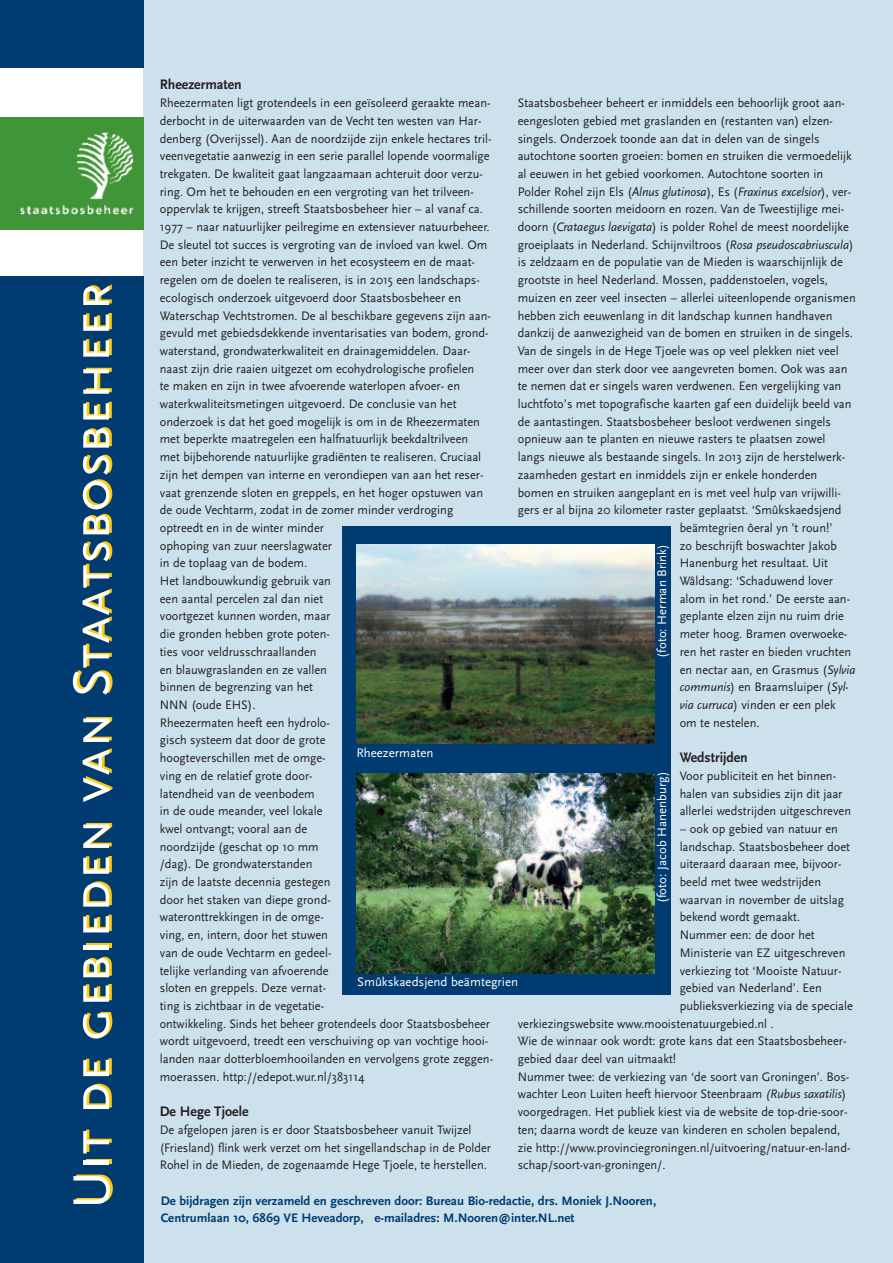
<style>
.page{position:relative;width:893px;height:1263px;background:#fff}
.page>*{position:absolute;margin:0;border:0;box-sizing:border-box;transform-origin:0 0}
.t1{font:54px "Scala Sans Caps";color:#fff}
.t2{font:15px "Scala Sans";color:#014181}
.t3{font:700 14.4px "Scala Sans";color:#231f20;scale:.96 1}
.t4{font:12.9px/17.7px "Scala Sans";color:#231f20;scale:.96 1}
.t5{font:700 12.9px/17.7px "Scala Sans";color:#003c72}
.t6{font:12.9px "Scala Sans";color:#fff}
.t7{font:italic 12.9px "Scala Sans";color:#231f20;scale:.96 1}
.s1{font-style:normal}
.s2{font-style:italic}
.s3{font-weight:700}
.s4{font-family:"FF Scala";font-style:italic}
</style>
<div class="page">
<div style="left:143px;top:0;width:750px;height:1263px;background:#cce1ec"></div>
<div style="left:0;top:0;width:143px;height:68px;background:#003c72"></div>
<div style="left:0;top:276px;width:143px;height:987px;background:#003c72"></div>
<img style="left:0;top:118px;width:143px;height:111px">
<div style="left:342px;top:527px;width:329px;height:468px;background:#003c72"></div>
<img style="left:357px;top:774px;width:298px;height:199px">
<img style="left:357px;top:544px;width:298px;height:199px">
<p class="t3" style="left:160px;top:76px;width:87px">Rheezermaten</p>
<p class="t4" style="left:160px;top:94px;width:349px">Rheezermaten ligt grotendeels in een geïsoleerd geraakte mean&shy;derbocht in de uiterwaarden van de Vecht ten westen van Har&shy;denberg (Overijssel). Aan de noordzijde zijn enkele hectares tril&shy;veenvegetatie aanwezig in een serie parallel lopende voormalige trekgaten. De kwaliteit gaat langzaamaan achteruit door verzu&shy;ring. Om het te behouden en een vergroting van het trilveen&shy;oppervlak te krijgen, streeft Staatsbosbeheer hier – al vanaf ca.<br>1977 – naar natuurlijker peilregime en extensiever natuurbeheer.<br>De sleutel tot succes is vergroting van de invloed van kwel. Om een beter inzicht te verwerven in het ecosysteem en de maat&shy;regelen om de doelen te realiseren, is in 2015 een landschaps&shy;ecologisch onderzoek uitgevoerd door Staatsbosbeheer en Waterschap Vechtstromen. De al beschikbare gegevens zijn aan&shy;gevuld met gebiedsdekkende inventarisaties van bodem, grond&shy;waterstand, grondwaterkwaliteit en drainagemiddelen. Daar&shy;naast zijn drie raaien uitgezet om ecohydrologische profielen<br>te maken en zijn in twee afvoerende waterlopen afvoer- en waterkwaliteitsmetingen uitgevoerd. De conclusie van het onderzoek is dat het goed mogelijk is om in de Rheezermaten met beperkte maatregelen een halfnatuurlijk beekdaltrilveen<br>met bijbehorende natuurlijke gradiënten te realiseren. Cruciaal zijn het dempen van interne en verondiepen van aan het reser&shy;vaat grenzende sloten en greppels, en het hoger opstuwen van de oude Vechtarm, zodat in de zomer minder verdroging optreedt en in de winter minder<br>ophoping van zuur neerslagwater<br>in de toplaag van de bodem.<br>Het landbouwkundig gebruik van<br>een aantal percelen zal dan niet<br>voortgezet kunnen worden, maar<br>die gronden hebben grote poten-<br>ties voor veldrusschraallanden<br>en blauwgraslanden en ze vallen<br>binnen de begrenzing van het<br>NNN (oude EHS).<br>Rheezermaten heeft een hydrolo-<br>gisch systeem dat door de grote<br>hoogteverschillen met de omge-<br>ving en de relatief grote door-<br>latendheid van de veenbodem<br>in de oude meander, veel lokale<br>kwel ontvangt; vooral aan de<br>noordzijde (geschat op 10 mm<br>/dag). De grondwaterstanden<br>zijn de laatste decennia gestegen<br>door het staken van diepe grond-<br>wateronttrekkingen in de omge-<br>ving, en, intern, door het stuwen<br>van de oude Vechtarm en gedeel-<br>telijke verlanding van afvoerende<br>sloten en greppels. Deze vernat-<br>ting is zichtbaar in de vegetatie-<br>ontwikkeling. Sinds het beheer grotendeels door Staatsbosbeheer wordt uitgevoerd, treedt een verschuiving op van vochtige hooi&shy;landen naar dotterbloemhooilanden en vervolgens grote zeggen&shy;moerassen. http://edepot.wur.nl/383114</p>
<p class="t3" style="left:160px;top:1103px;width:94px">De Hege Tjoele</p>
<p class="t4" style="left:160px;top:1120px;width:346px">De afgelopen jaren is er door Staatsbosbeheer vanuit Twijzel (Friesland) flink werk verzet om het singellandschap in de Polder<br>Rohel in de Mieden, de zogenaamde Hege Tjoele, te herstellen.</p>
<p class="t4" style="left:518px;top:94px;width:342px">Staatsbosbeheer beheert er inmiddels een behoorlijk groot aan-</p>
<p class="t4" style="left:518px;top:111px;width:330px">eengesloten gebied met graslanden en (restanten van) elzen-</p>
<p class="t4" style="left:518px;top:129px;width:316px">singels. Onderzoek toonde aan dat in delen van de singels</p>
<p class="t4" style="left:518px;top:147px;width:350px">autochtone soorten groeien: bomen en struiken die vermoedelijk</p>
<p class="t4" style="left:518px;top:165px;width:320px">al eeuwen in het gebied voorkomen. Autochtone soorten in</p>
<p class="t7" style="left:518px;top:184px;width:349px"><span class="s1">Polder Rohel zijn Els (</span>Alnus glutinosa<span class="s1">), Es (</span>Fraxinus excelsior<span class="s1">), ver-</span></p>
<p class="t4" style="left:518px;top:200px;width:342px">schillende soorten meidoorn en rozen. Van de Tweestijlige mei-</p>
<p class="t4" style="left:518px;top:218px;width:347px">doorn (<span class="s2">Crataegus laevigata</span>) is polder Rohel de meest noordelijke</p>
<p class="t4" style="left:518px;top:235px;width:351px">groeiplaats in Nederland. Schijnviltroos (<span class="s2">Rosa pseudoscabriuscula</span>)</p>
<p class="t4" style="left:518px;top:253px;width:340px">is zeldzaam en de populatie van de Mieden is waarschijnlijk de</p>
<p class="t4" style="left:518px;top:271px;width:325px">grootste in heel Nederland. Mossen, paddenstoelen, vogels,</p>
<p class="t4" style="left:518px;top:288px;width:354px">muizen en zeer veel insecten – allerlei uiteenlopende organismen</p>
<p class="t4" style="left:518px;top:306px;width:329px">hebben zich eeuwenlang in dit landschap kunnen handhaven</p>
<p class="t4" style="left:518px;top:324px;width:351px">dankzij de aanwezigheid van de bomen en struiken in de singels.</p>
<p class="t4" style="left:518px;top:342px;width:336px">Van de singels in de Hege Tjoele was op veel plekken niet veel</p>
<p class="t4" style="left:518px;top:359px;width:345px">meer over dan sterk door vee aangevreten bomen. Ook was aan</p>
<p class="t4" style="left:518px;top:377px;width:339px">te nemen dat er singels waren verdwenen. Een vergelijking van</p>
<p class="t4" style="left:518px;top:395px;width:349px">luchtfoto’s met topografische kaarten gaf een duidelijk beeld van</p>
<p class="t4" style="left:518px;top:412px;width:328px">de aantastingen. Staatsbosbeheer besloot verdwenen singels</p>
<p class="t4" style="left:518px;top:430px;width:322px">opnieuw aan te planten en nieuwe rasters te plaatsen zowel</p>
<p class="t4" style="left:518px;top:448px;width:343px">langs nieuwe als bestaande singels. In 2013 zijn de herstelwerk-</p>
<p class="t4" style="left:518px;top:466px;width:314px">zaamheden gestart en inmiddels zijn er enkele honderden</p>
<p class="t4" style="left:518px;top:483px;width:338px">bomen en struiken aangeplant en is met veel hulp van vrijwilli-</p>
<p class="t4" style="left:518px;top:501px;width:339px">gers er al bijna 20 kilometer raster geplaatst. ‘Smûkskaedsjend</p>
<p class="t4" style="left:680px;top:519px;width:161px">beämtegrien ôeral yn ’t roun!’</p>
<p class="t4" style="left:680px;top:536px;width:165px">zo beschrijft boswachter Jakob</p>
<p class="t4" style="left:680px;top:554px;width:156px">Hanenburg het resultaat. Uit</p>
<p class="t4" style="left:680px;top:572px;width:161px">Wâldsang: ‘Schaduwend lover</p>
<p class="t4" style="left:680px;top:589px;width:179px">alom in het rond.’ De eerste aan-</p>
<p class="t4" style="left:680px;top:607px;width:173px">geplante elzen zijn nu ruim drie</p>
<p class="t4" style="left:680px;top:625px;width:176px">meter hoog. Bramen overwoeke-</p>
<p class="t4" style="left:680px;top:643px;width:180px">ren het raster en bieden vruchten</p>
<p class="t4" style="left:680px;top:660px;width:185px">en nectar aan, en Grasmus (<span class="s2">Sylvia</span></p>
<p class="t4" style="left:680px;top:678px;width:178px"><span class="s2">communis</span>) en Braamsluiper (<span class="s2">Syl-</span></p>
<p class="t4" style="left:680px;top:696px;width:164px"><span class="s2">via curruca</span>) vinden er een plek</p>
<p class="t4" style="left:680px;top:713px;width:85px">om te nestelen.</p>
<p class="t3" style="left:680px;top:749px;width:73px">Wedstrijden</p>
<p class="t4" style="left:680px;top:766px;width:180px">Voor publiciteit en het binnen&shy;halen van subsidies zijn dit jaar allerlei wedstrijden uitgeschreven</p>
<p class="t4" style="left:680px;top:819px;width:166px">– ook op gebied van natuur en</p>
<p class="t4" style="left:680px;top:837px;width:179px">landschap. Staatsbosbeheer doet</p>
<p class="t4" style="left:680px;top:855px;width:170px">uiteraard daaraan mee, bijvoor-</p>
<p class="t4" style="left:680px;top:873px;width:149px">beeld met twee wedstrijden</p>
<p class="t4" style="left:680px;top:890px;width:173px">waarvan in november de uitslag</p>
<p class="t4" style="left:680px;top:908px;width:127px">bekend wordt gemaakt.</p>
<p class="t4" style="left:680px;top:926px;width:142px">Nummer een: de door het</p>
<p class="t4" style="left:680px;top:943px;width:174px">Ministerie van EZ uitgeschreven</p>
<p class="t4" style="left:680px;top:961px;width:170px">verkiezing tot ‘Mooiste Natuur-</p>
<p class="t4" style="left:680px;top:979px;width:150px">gebied van Nederland’. Een</p>
<p class="t4" style="left:680px;top:997px;width:182px">publieksverkiezing via de speciale</p>
<p class="t4" style="left:518px;top:1014px;width:268px">verkiezingswebsite www.mooistenatuurgebied.nl .</p>
<p class="t4" style="left:518px;top:1032px;width:344px">Wie de winnaar ook wordt: grote kans dat een Staatsbosbeheer-</p>
<p class="t4" style="left:518px;top:1050px;width:167px">gebied daar deel van uitmaakt!</p>
<p class="t4" style="left:518px;top:1067px;width:347px">Nummer twee: de verkiezing van ‘de soort van Groningen’. Bos-</p>
<p class="t4" style="left:518px;top:1085px;width:344px">wachter Leon Luiten heeft hiervoor Steenbraam <span class="s2">(Rubus saxatilis</span>)</p>
<p class="t4" style="left:518px;top:1103px;width:345px">voorgedragen. Het publiek kiest via de website de top-drie-soor-</p>
<p class="t4" style="left:518px;top:1120px;width:337px">ten; daarna wordt de keuze van kinderen en scholen bepalend,</p>
<p class="t4" style="left:518px;top:1138px;width:348px">zie http://www.provinciegroningen.nl/uitvoering/natuur-en-land-</p>
<p class="t4" style="left:518px;top:1156px;width:155px">schap/soort-van-groningen/.</p>
<p class="t5" style="left:161px;top:1191px;width:497px">De bijdragen zijn verzameld en geschreven door: Bureau Bio-redactie, drs. Moniek J.Nooren,<br>Centrumlaan 10, 6869 VE Heveadorp, e-mailadres: M.Nooren@inter.NL.net</p>
<h1 class="t1" style="left:59px;top:1209px;width:927px;rotate:-90deg">Uit de gebieden van Staatsbosbeheer</h1>
<p class="t6" style="left:654px;top:658px;width:115px;rotate:-90deg">(foto: Herman Brink)</p>
<p class="t6" style="left:356px;top:745px;width:79px">Rheezermaten</p>
<p class="t6" style="left:654px;top:903px;width:133px;rotate:-90deg">(foto: Jacob Hanenburg)</p>
<p class="t6" style="left:357px;top:973px;width:163px">Smûkskaedsjend beämtegrien</p>
<p class="t2" style="left:53px;top:1211px;width:321px"><span class="s3">260</span> | <span class="s4">De Levende Natuur</span> - jaargang 117 - nummer 6</p>
</div>
